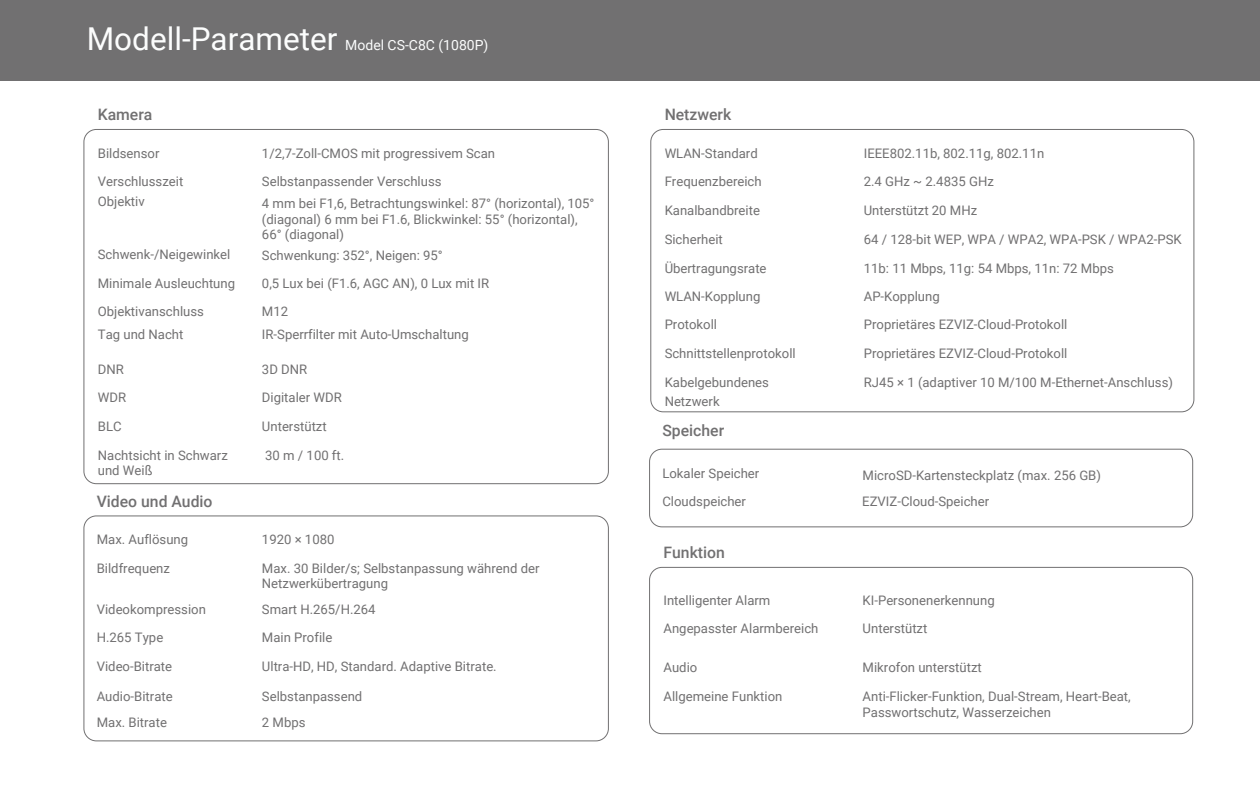
<style>
.page{position:relative;width:1260px;height:788px;background:#fff}
.page>*{position:absolute;margin:0;border:0;box-sizing:border-box;transform-origin:0 0}
.t1{font:31.5px "Roboto";color:#fcfdfd}
.t2{font:500 15.75px "Roboto";color:#717071}
.t3{font:14px "Roboto";color:#fcfdfd}
.t4{font:13.12px/15.8px "Roboto";color:#717071}
</style>
<div class="page">
<div style="left:0;top:0;width:1260px;height:80px;background:#717071"></div>
<div style="left:83px;top:515px;width:526px;height:226px;border:1px solid #717071;border-radius:12px"></div>
<div style="left:649px;top:448px;width:544px;height:79px;border:1px solid #717071;border-radius:12px"></div>
<div style="left:650px;top:129px;width:544px;height:283px;border:1px solid #717071;border-radius:12px"></div>
<div style="left:649px;top:567px;width:544px;height:167px;border:1px solid #717071;border-radius:12px"></div>
<h1 class="t1" style="left:87px;top:16px;width:252px">Modell-Parameter</h1>
<p class="t3" style="left:345px;top:35px;width:145px">Model CS-C8C (1080P)</p>
<p class="t2" style="left:98px;top:103px;width:56px">Kamera</p>
<p class="t4" style="left:98px;top:144px;width:63px">Bildsensor</p>
<p class="t4" style="left:262px;top:144px;width:235px">1/2,7-Zoll-CMOS mit progressivem Scan</p>
<p class="t4" style="left:98px;top:173px;width:87px">Verschlusszeit</p>
<p class="t4" style="left:262px;top:173px;width:181px">Selbstanpassender Verschluss</p>
<p class="t4" style="left:98px;top:193px;width:48px">Objektiv</p>
<p class="t4" style="left:262px;top:195px;width:334px">4 mm bei F1,6, Betrachtungswinkel: 87° (horizontal), 105° (diagonal) 6 mm bei F1.6, Blickwinkel: 55° (horizontal),<br>66° (diagonal)</p>
<p class="t4" style="left:98px;top:246px;width:134px">Schwenk-/Neigewinkel</p>
<p class="t4" style="left:262px;top:247px;width:182px">Schwenkung: 352°, Neigen: 95°</p>
<p class="t4" style="left:98px;top:275px;width:139px">Minimale Ausleuchtung</p>
<p class="t4" style="left:262px;top:275px;width:229px">0,5 Lux bei (F1.6, AGC AN), 0 Lux mit IR</p>
<p class="t4" style="left:98px;top:303px;width:108px">Objektivanschluss</p>
<p class="t4" style="left:262px;top:303px;width:28px">M12</p>
<p class="t4" style="left:98px;top:326px;width:87px">Tag und Nacht</p>
<p class="t4" style="left:262px;top:326px;width:208px">IR-Sperrfilter mit Auto-Umschaltung</p>
<p class="t4" style="left:98px;top:354px;width:30px;line-height:28.3px">DNR<br>WDR</p>
<p class="t4" style="left:262px;top:361px;width:47px">3D DNR</p>
<p class="t4" style="left:262px;top:389px;width:81px">Digitaler WDR</p>
<p class="t4" style="left:98px;top:417px;width:25px">BLC</p>
<p class="t4" style="left:262px;top:417px;width:66px">Unterstützt</p>
<p class="t4" style="left:98px;top:447px;width:132px;line-height:14.9px">Nachtsicht in Schwarz und Weiß</p>
<p class="t4" style="left:265px;top:447px;width:81px">30 m / 100 ft.</p>
<p class="t2" style="left:97px;top:490px;width:117px">Video und Audio</p>
<p class="t4" style="left:97px;top:530px;width:93px">Max. Auflösung</p>
<p class="t4" style="left:262px;top:530px;width:74px">1920 × 1080</p>
<p class="t4" style="left:97px;top:559px;width:75px">Bildfrequenz</p>
<p class="t4" style="left:262px;top:559px;width:279px">Max. 30 Bilder/s; Selbstanpassung während der<br>Netzwerkübertragung</p>
<p class="t4" style="left:97px;top:600px;width:111px">Videokompression</p>
<p class="t4" style="left:262px;top:600px;width:115px">Smart H.265/H.264</p>
<p class="t4" style="left:97px;top:629px;width:68px">H.265 Type</p>
<p class="t4" style="left:262px;top:629px;width:72px">Main Profile</p>
<p class="t4" style="left:97px;top:658px;width:77px">Video-Bitrate</p>
<p class="t4" style="left:262px;top:658px;width:236px">Ultra-HD, HD, Standard. Adaptive Bitrate.</p>
<p class="t4" style="left:97px;top:688px;width:77px">Audio-Bitrate</p>
<p class="t4" style="left:262px;top:688px;width:102px">Selbstanpassend</p>
<p class="t4" style="left:97px;top:714px;width:72px">Max. Bitrate</p>
<p class="t4" style="left:262px;top:714px;width:45px">2 Mbps</p>
<p class="t2" style="left:665px;top:103px;width:68px">Netzwerk</p>
<p class="t4" style="left:665px;top:144px;width:95px">WLAN-Standard</p>
<p class="t4" style="left:864px;top:144px;width:182px">IEEE802.11b, 802.11g, 802.11n</p>
<p class="t4" style="left:665px;top:173px;width:99px">Frequenzbereich</p>
<p class="t4" style="left:864px;top:173px;width:132px">2.4 GHz ~ 2.4835 GHz</p>
<p class="t4" style="left:665px;top:202px;width:97px">Kanalbandbreite</p>
<p class="t4" style="left:864px;top:202px;width:115px">Unterstützt 20 MHz</p>
<p class="t4" style="left:665px;top:231px;width:60px">Sicherheit</p>
<p class="t4" style="left:864px;top:231px;width:319px">64 / 128-bit WEP, WPA / WPA2, WPA-PSK / WPA2-PSK</p>
<p class="t4" style="left:665px;top:253px;width:103px;line-height:28.1px">Übertragungsrate<br>WLAN-Kopplung</p>
<p class="t4" style="left:864px;top:253px;width:252px;line-height:28.1px">11b: 11 Mbps, 11g: 54 Mbps, 11n: 72 Mbps<br>AP-Kopplung</p>
<p class="t4" style="left:665px;top:316px;width:54px">Protokoll</p>
<p class="t4" style="left:864px;top:316px;width:205px">Proprietäres EZVIZ-Cloud-Protokoll</p>
<p class="t4" style="left:665px;top:345px;width:133px">Schnittstellenprotokoll</p>
<p class="t4" style="left:864px;top:345px;width:205px">Proprietäres EZVIZ-Cloud-Protokoll</p>
<p class="t4" style="left:665px;top:372px;width:106px;line-height:19.2px">Kabelgebundenes<br>Netzwerk</p>
<p class="t4" style="left:864px;top:374px;width:311px">RJ45 × 1 (adaptiver 10 M/100 M-Ethernet-Anschluss)</p>
<p class="t2" style="left:662px;top:419px;width:63px">Speicher</p>
<p class="t4" style="left:662px;top:464px;width:98px">Lokaler Speicher</p>
<p class="t4" style="left:863px;top:466px;width:240px">MicroSD-Kartensteckplatz (max. 256 GB)</p>
<p class="t4" style="left:662px;top:492px;width:85px">Cloudspeicher</p>
<p class="t4" style="left:862px;top:492px;width:128px">EZVIZ-Cloud-Speicher</p>
<p class="t2" style="left:664px;top:541px;width:63px">Funktion</p>
<p class="t4" style="left:664px;top:592px;width:108px">Intelligenter Alarm</p>
<p class="t4" style="left:863px;top:592px;width:134px">KI-Personenerkennung</p>
<p class="t4" style="left:664px;top:620px;width:156px">Angepasster Alarmbereich</p>
<p class="t4" style="left:863px;top:620px;width:66px">Unterstützt</p>
<p class="t4" style="left:664px;top:658px;width:35px">Audio</p>
<p class="t4" style="left:863px;top:658px;width:121px">Mikrofon unterstützt</p>
<p class="t4" style="left:664px;top:687px;width:120px">Allgemeine Funktion</p>
<p class="t4" style="left:863px;top:687px;width:270px">Anti-Flicker-Funktion, Dual-Stream, Heart-Beat,<br>Passwortschutz, Wasserzeichen</p>
</div>
